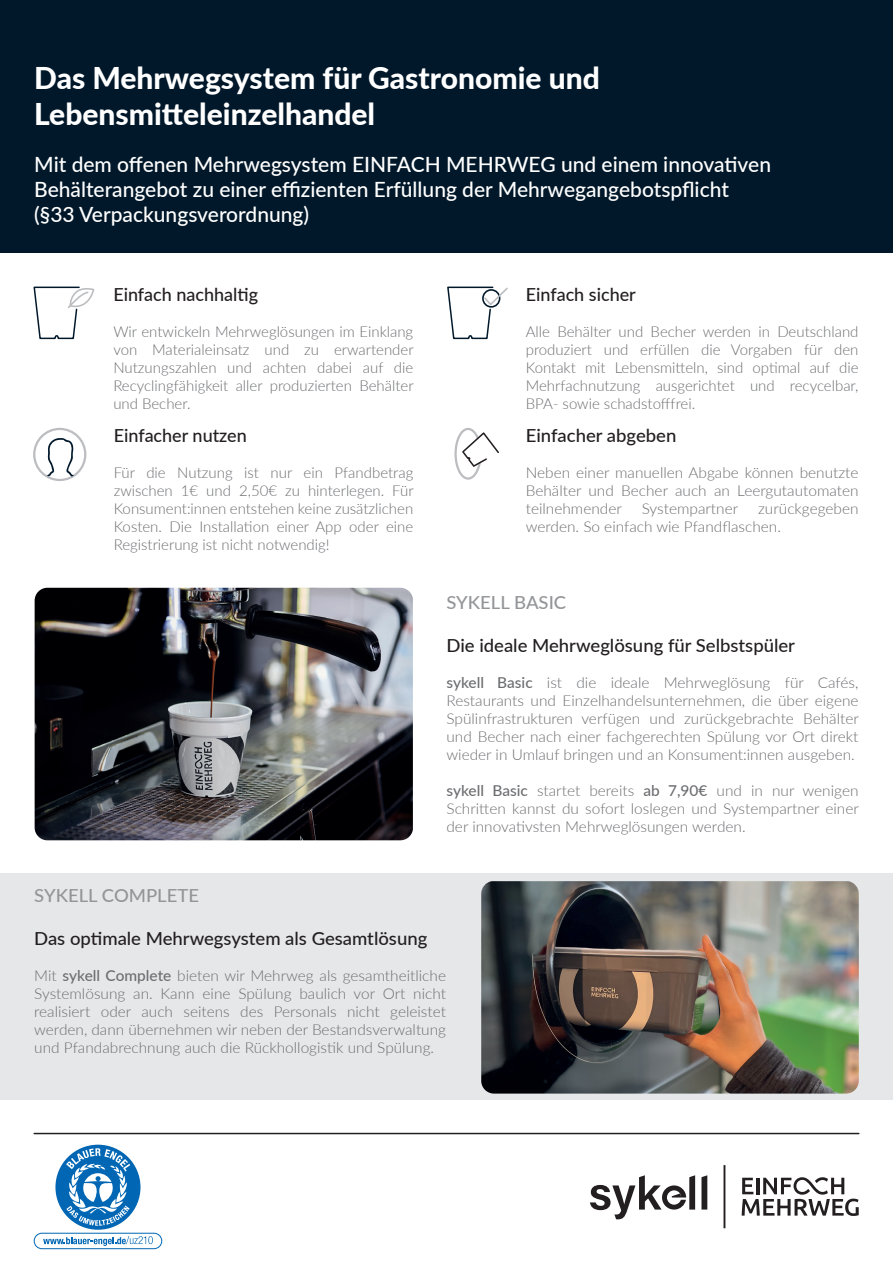
<style>
.page{position:relative;width:893px;height:1263px;background:#fff}
.page>*{position:absolute;margin:0;border:0;box-sizing:border-box;transform-origin:0 0}
.t1{font:800 30px/36px "Lato";color:#fff}
.t2{font:500 21px/25.2px "Lato";color:#fff}
.t3{font:500 18px "Lato";color:#231f20}
.t4{font:500 18px "Lato";color:#939598}
.t5{font:300 15px/18px "Lato";color:#6c6d70;text-align:justify}
.s1{font-weight:500}
</style>
<div class="page">
<svg style="left:701px;top:1175px;width:6px;height:34px"></svg>
<svg style="left:590px;top:1175px;width:105px;height:44px"></svg>
<svg style="left:742px;top:1177px;width:117px;height:39px"></svg>
<hr style="left:723px;top:1165px;width:2px;height:63px;background:#231f20">
<hr style="left:34px;top:1133px;width:825px;height:1px;background:#231f20">
<div style="left:0;top:0;width:893px;height:253px;background:#01182a"></div>
<svg style="left:55px;top:1145px;width:85px;height:85px"></svg>
<div style="left:34px;top:1233px;width:128px;height:16px;border:1px solid #0166b3;border-radius:8px"></div>
<div style="left:148px;top:1236px;width:5px;height:8px;background:#4a92c9;border-radius:50%"></div>
<svg style="left:43px;top:1236px;width:109px;height:10px"></svg>
<svg style="left:33px;top:286px;width:62px;height:54px"></svg>
<div style="left:33px;top:428px;width:53px;height:53px;border:2px solid #bcbdc0;border-radius:50%"></div>
<svg style="left:47px;top:438px;width:27px;height:39px"></svg>
<svg style="left:447px;top:286px;width:61px;height:54px"></svg>
<svg style="left:454px;top:427px;width:45px;height:53px"></svg>
<div style="left:0;top:874px;width:893px;height:226px;background:#e6e7e9"></div>
<img style="left:35px;top:588px;width:378px;height:252px">
<img style="left:481px;top:881px;width:378px;height:212px">
<h1 class="t1" style="left:34px;top:58px;width:567px">Das Mehrwegsystem für Gastronomie und<br>Lebensmitteleinzelhandel</h1>
<h2 class="t2" style="left:34px;top:150px;width:738px">Mit dem offenen Mehrwegsystem EINFACH MEHRWEG und einem innovativen<br>Behälterangebot zu einer effizienten Erfüllung der Mehrwegangebotspflicht (§33 Verpackungsverordnung)</h2>
<p class="t3" style="left:113px;top:281px;width:146px">Einfach nachhaltig</p>
<p class="t5" style="left:113px;top:322px;width:302px">Wir entwickeln Mehrweglösungen im Einklang von Materialeinsatz und zu erwartender Nutzungszahlen und achten dabei auf die Recyclingfähigkeit aller produzierten Behälter und Becher.</p>
<p class="t3" style="left:114px;top:423px;width:135px">Einfacher nutzen</p>
<p class="t5" style="left:114px;top:463px;width:301px">Für die Nutzung ist nur ein Pfandbetrag zwischen 1€ und 2,50€ zu hinterlegen. Für Konsument:innen entstehen keine zusätzlichen Kosten. Die Installation einer App oder eine Registrierung ist nicht notwendig!</p>
<p class="t3" style="left:526px;top:281px;width:112px">Einfach sicher</p>
<p class="t5" style="left:526px;top:322px;width:334px">Alle Behälter und Becher werden in Deutschland produziert und erfüllen die Vorgaben für den Kontakt mit Lebensmitteln, sind optimal auf die Mehrfachnutzung ausgerichtet und recycelbar, BPA- sowie schadstofffrei.</p>
<p class="t3" style="left:526px;top:423px;width:152px">Einfacher abgeben</p>
<p class="t5" style="left:526px;top:463px;width:334px">Neben einer manuellen Abgabe können benutzte Behälter und Becher auch an Leergutautomaten teilnehmender</p>
<p class="t5" style="left:526px;top:499px;width:334px;text-indent:232px">zurückgegeben werden. So einfach wie Pfandflaschen.</p>
<p class="t5" style="left:642px;top:499px;width:98px">Systempartner</p>
<p class="t4" style="left:446px;top:589px;width:121px">SYKELL BASIC</p>
<p class="t3" style="left:446px;top:632px;width:350px">Die ideale Mehrweglösung für Selbstspüler</p>
<p class="t5" style="left:446px;top:673px;width:414px"><span class="s1">sykell Basic</span> ist die ideale Mehrweglösung für Cafés, Restaurants und Einzelhandelsunternehmen, die über eigene Spülinfrastrukturen verfügen und zurückgebrachte Behälter und Becher nach einer fachgerechten Spülung vor Ort direkt wieder in Umlauf bringen und an Konsument:innen ausgeben.</p>
<p class="t5" style="left:446px;top:781px;width:414px"><span class="s1">sykell Basic</span> startet bereits <span class="s1">ab 7,90€</span> und in nur wenigen Schritten kannst du sofort loslegen und Systempartner einer der innovativsten Mehrweglösungen werden.</p>
<p class="t4" style="left:34px;top:882px;width:166px">SYKELL COMPLETE</p>
<p class="t3" style="left:34px;top:925px;width:395px">Das optimale Mehrwegsystem als Gesamtlösung</p>
<p class="t5" style="left:34px;top:966px;width:413px">Mit <span class="s1">sykell Complete</span> bieten wir Mehrweg als gesamtheitliche Systemlösung an. Kann eine Spülung baulich vor Ort nicht realisiert oder auch seitens des Personals nicht geleistet werden, dann übernehmen wir neben der Bestandsverwaltung und Pfandabrechnung auch die Rückhollogistik und Spülung.</p>
</div>
